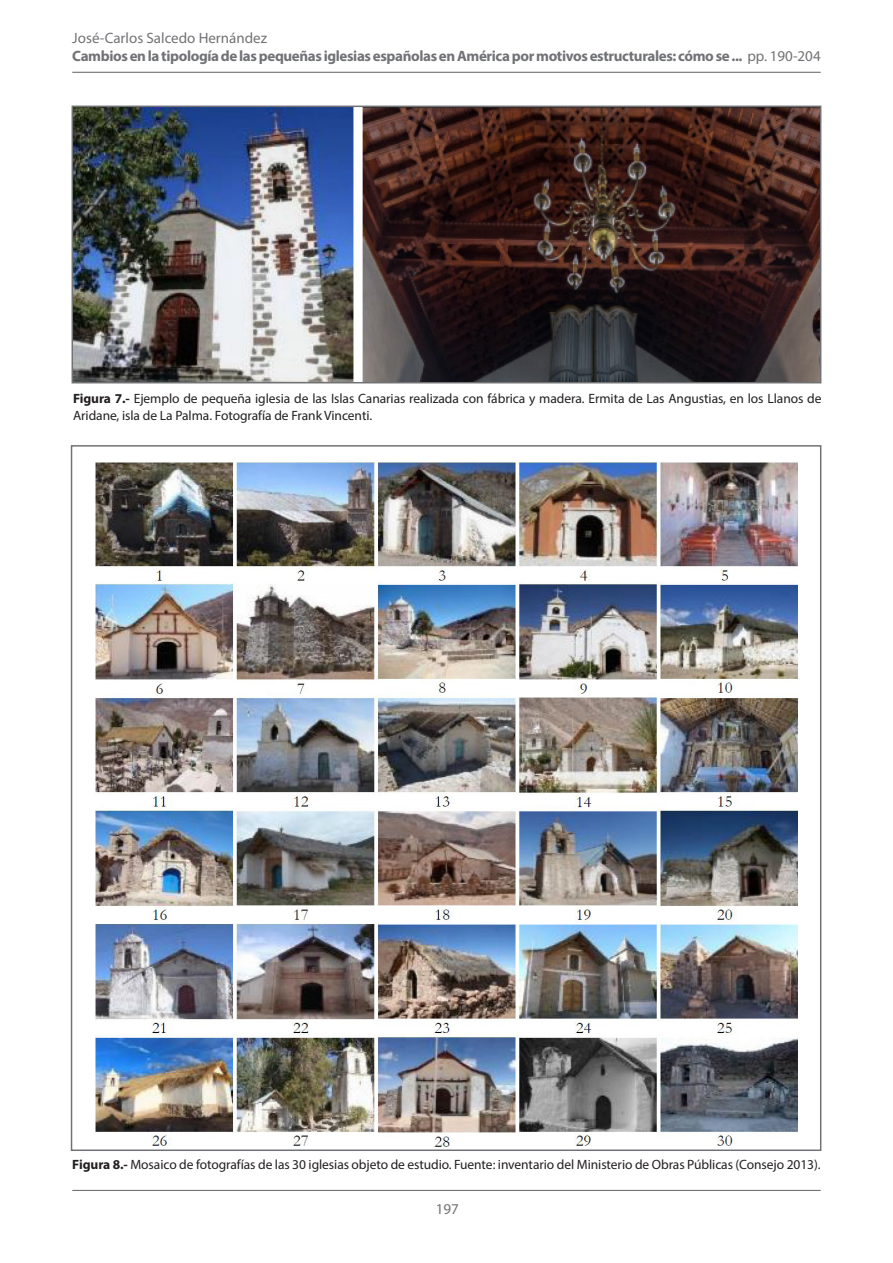
<style>
.page{position:relative;width:893px;height:1263px;background:#fff}
.page>*{position:absolute;margin:0;border:0;box-sizing:border-box;transform-origin:0 0}
.t1{font:700 15px/18px "Myriad Pro";letter-spacing:-.025em;color:#717275}
.t2{font:15px "Myriad Pro";color:#717275}
.Pies_de_foto{font:13.5px/16.5px "Myriad Pro";letter-spacing:-.005em;color:#231f20}
.s1{font-weight:400}
.s2{font-weight:700}
</style>
<div class="page">
<hr style="left:72px;top:72px;width:749px;height:1px;background:#717275">
<hr style="left:72px;top:1190px;width:749px;height:1px;background:#717275">
<img style="left:75px;top:109px;width:743px;height:271px">
<div style="left:72px;top:106px;width:749px;height:277px;border:2px solid #717275"></div>
<img style="left:96px;top:462px;width:701px;height:685px">
<p class="t1" style="left:72px;top:29px;width:750px"><span class="s1">José-Carlos Salcedo Hernández<br></span>Cambios en la tipología de las pequeñas iglesias españolas en América por motivos estructurales: cómo se ... <span class="s1">pp. 190-204</span></p>
<p class="Pies_de_foto" style="left:73px;top:390px;width:750px"><span class="s2">Figura 7.-</span> Ejemplo de pequeña iglesia de las Islas Canarias realizada con fábrica y madera. Ermita de Las Angustias, en los Llanos de<br>Aridane, isla de La Palma. Fotografía de Frank Vincenti.</p>
<p class="Pies_de_foto" style="left:72px;top:1156px;width:750px"><span class="s2">Figura 8.-</span> Mosaico de fotografías de las 30 iglesias objeto de estudio. Fuente: inventario del Ministerio de Obras Públicas (Consejo 2013).</p>
<p class="t2" style="left:436px;top:1200px;width:25px">197</p>
</div>
